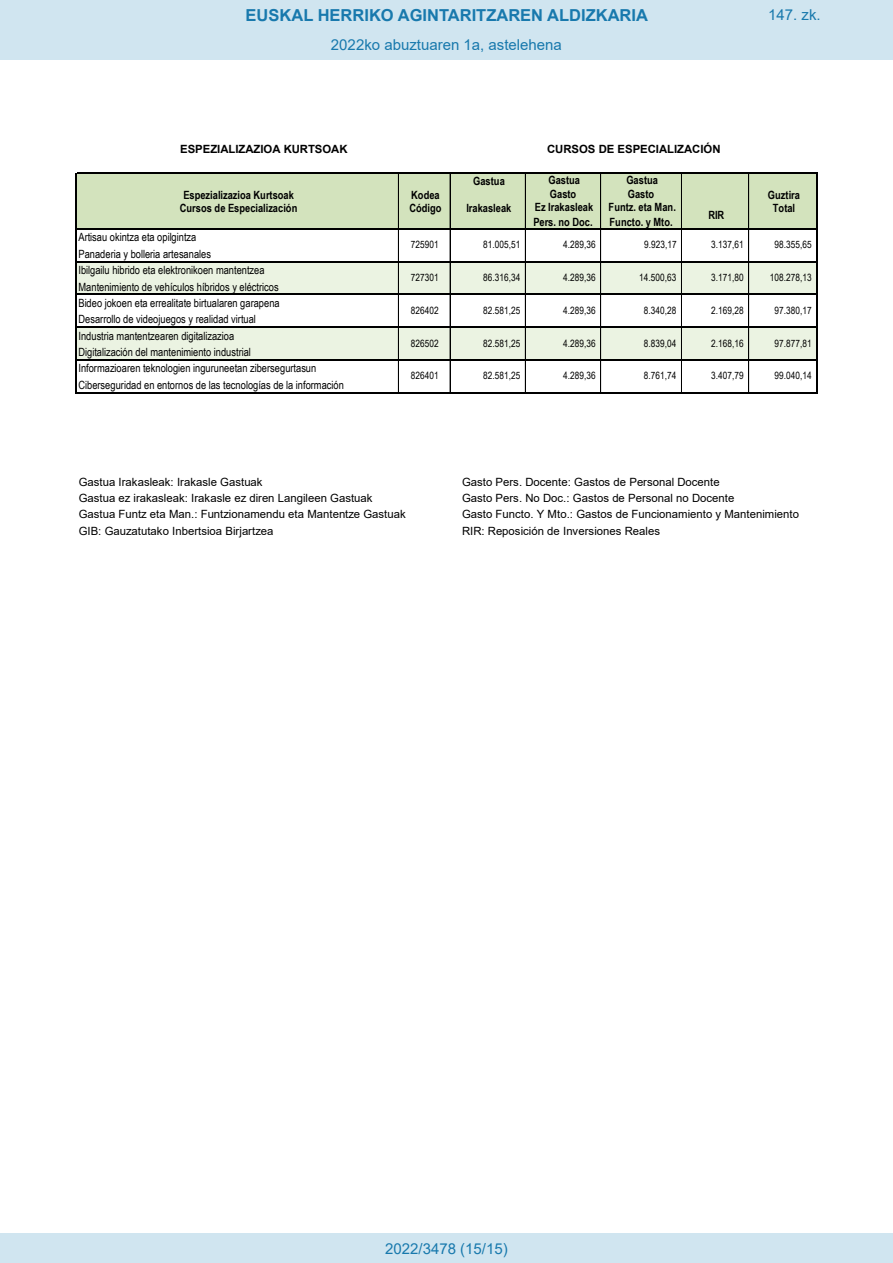
<style>
.page{position:relative;width:893px;height:1263px;background:#fff}
.page>*{position:absolute;margin:0;border:0;box-sizing:border-box;transform-origin:0 0}
.t1{font:700 16.5px "Arial";color:#1879ad}
.Paginacion_Centro{font:15px "Arial";color:#1879ad}
.t2{font:11.4px/16.4px "Arial Narrow";letter-spacing:.005em;color:#000}
.t3{font:11.4px/16.4px "Arial";color:#000}
.t4{font:700 11.4px/14.2px "Arial Narrow";letter-spacing:.005em;color:#000}
.t5{font:700 11.4px "Arial";letter-spacing:-.01em;color:#000}
.t6{font:10.05px "Arial Narrow";letter-spacing:.005em;color:#000}
</style>
<div class="page">
<div style="left:77px;top:173px;width:740px;height:56px;background:#d3e3bd"></div>
<div style="left:77px;top:262px;width:740px;height:33px;background:#ebf3e2"></div>
<div style="left:77px;top:327px;width:740px;height:33px;background:#ebf3e2"></div>
<hr style="left:398px;top:174px;width:1px;height:54px;background:#000">
<hr style="left:450px;top:174px;width:1px;height:54px;background:#000">
<hr style="left:525px;top:174px;width:1px;height:54px;background:#000">
<hr style="left:600px;top:174px;width:1px;height:54px;background:#000">
<hr style="left:681px;top:174px;width:1px;height:54px;background:#000">
<hr style="left:748px;top:174px;width:1px;height:54px;background:#000">
<hr style="left:398px;top:229px;width:1px;height:32px;background:#000">
<hr style="left:450px;top:229px;width:1px;height:32px;background:#000">
<hr style="left:525px;top:229px;width:1px;height:32px;background:#000">
<hr style="left:600px;top:229px;width:1px;height:32px;background:#000">
<hr style="left:681px;top:229px;width:1px;height:32px;background:#000">
<hr style="left:748px;top:229px;width:1px;height:32px;background:#000">
<hr style="left:398px;top:262px;width:1px;height:32px;background:#000">
<hr style="left:450px;top:262px;width:1px;height:32px;background:#000">
<hr style="left:525px;top:262px;width:1px;height:32px;background:#000">
<hr style="left:600px;top:262px;width:1px;height:32px;background:#000">
<hr style="left:681px;top:262px;width:1px;height:32px;background:#000">
<hr style="left:748px;top:262px;width:1px;height:32px;background:#000">
<hr style="left:398px;top:295px;width:1px;height:32px;background:#000">
<hr style="left:450px;top:295px;width:1px;height:32px;background:#000">
<hr style="left:525px;top:295px;width:1px;height:32px;background:#000">
<hr style="left:600px;top:295px;width:1px;height:32px;background:#000">
<hr style="left:681px;top:295px;width:1px;height:32px;background:#000">
<hr style="left:748px;top:295px;width:1px;height:32px;background:#000">
<hr style="left:398px;top:328px;width:1px;height:31px;background:#000">
<hr style="left:450px;top:328px;width:1px;height:31px;background:#000">
<hr style="left:525px;top:328px;width:1px;height:31px;background:#000">
<hr style="left:600px;top:328px;width:1px;height:31px;background:#000">
<hr style="left:681px;top:328px;width:1px;height:31px;background:#000">
<hr style="left:748px;top:328px;width:1px;height:31px;background:#000">
<hr style="left:76px;top:173px;width:1px;height:220px;background:#000">
<hr style="left:398px;top:360px;width:1px;height:32px;background:#000">
<hr style="left:450px;top:360px;width:1px;height:32px;background:#000">
<hr style="left:525px;top:360px;width:1px;height:32px;background:#000">
<hr style="left:600px;top:360px;width:1px;height:32px;background:#000">
<hr style="left:681px;top:360px;width:1px;height:32px;background:#000">
<hr style="left:748px;top:360px;width:1px;height:32px;background:#000">
<hr style="left:816px;top:174px;width:1px;height:219px;background:#000">
<hr style="left:77px;top:173px;width:740px;height:1px;background:#000">
<hr style="left:77px;top:228px;width:740px;height:1px;background:#000">
<hr style="left:77px;top:261px;width:740px;height:1px;background:#000">
<hr style="left:77px;top:294px;width:740px;height:1px;background:#000">
<hr style="left:77px;top:327px;width:740px;height:1px;background:#000">
<hr style="left:77px;top:359px;width:740px;height:1px;background:#000">
<hr style="left:77px;top:392px;width:740px;height:1px;background:#000">
<div style="left:0;top:0;width:893px;height:60px;background:#d0e5f0"></div>
<div style="left:0;top:1233px;width:893px;height:30px;background:#d0e5f0"></div>
<h1 class="t1" style="left:246px;top:3px;width:404px">EUSKAL HERRIKO AGINTARITZAREN ALDIZKARIA</h1>
<h2 class="Paginacion_Centro" style="left:768px;top:5px;width:54px">147. zk.</h2>
<h2 class="Paginacion_Centro" style="left:331px;top:35px;width:232px">2022ko abuztuaren 1a, astelehena</h2>
<p class="t5" style="left:180px;top:141px;width:169px">ESPEZIALIZAZIOA KURTSOAK</p>
<p class="t5" style="left:547px;top:141px;width:175px">CURSOS DE ESPECIALIZACIÓN</p>
<p class="t4" style="left:548px;top:172px;width:33px">Gastua<br>Gasto</p>
<p class="t4" style="left:626px;top:172px;width:33px">Gastua<br>Gasto</p>
<p class="t4" style="left:708px;top:207px;width:17px">RIR</p>
<p class="t4" style="left:473px;top:173px;width:33px">Gastua</p>
<p class="t4" style="left:183px;top:187px;width:112px">Espezializazioa Kurtsoak</p>
<p class="t4" style="left:411px;top:187px;width:30px">Kodea</p>
<p class="t4" style="left:768px;top:187px;width:34px">Guztira</p>
<p class="t4" style="left:180px;top:201px;width:119px">Cursos de Especialización</p>
<p class="t4" style="left:409px;top:201px;width:34px">Código</p>
<p class="t4" style="left:466px;top:201px;width:47px">Irakasleak</p>
<p class="t4" style="left:773px;top:201px;width:24px">Total</p>
<p class="t2" style="left:79px;top:229px;width:267px">Artisau okintza eta opilgintza<br>Panaderia y bolleria artesanales<br>Ibilgailu hibrido eta elektronikoen mantentzea<br>Mantenimiento de vehículos híbridos y eléctricos<br>Bideo jokoen eta errealitate birtualaren garapena<br>Desarrollo de videojuegos y realidad virtual<br>Industria mantentzearen digitalizazioa<br>Digitalización del mantenimiento industrial<br>Informazioaren teknologien inguruneetan zibersegurtasun Ciberseguridad en entornos de las tecnologías de la información</p>
<p class="t4" style="left:533px;top:200px;width:61px">Ez Irakasleak<br>Pers. no Doc.</p>
<p class="t4" style="left:609px;top:200px;width:69px">Funtz. eta Man.<br>Functo. y Mto.</p>
<p class="t6" style="left:411px;top:237px;width:29px">725901</p>
<p class="t6" style="left:483px;top:237px;width:39px">81.005,51</p>
<p class="t6" style="left:563px;top:237px;width:34px">4.289,36</p>
<p class="t6" style="left:644px;top:237px;width:34px">9.923,17</p>
<p class="t6" style="left:711px;top:237px;width:34px">3.137,61</p>
<p class="t6" style="left:774px;top:237px;width:39px">98.355,65</p>
<p class="t6" style="left:411px;top:270px;width:29px">727301</p>
<p class="t6" style="left:411px;top:303px;width:29px">826402</p>
<p class="t6" style="left:411px;top:336px;width:29px">826502</p>
<p class="t6" style="left:411px;top:368px;width:29px">826401</p>
<p class="t6" style="left:483px;top:270px;width:39px">86.316,34</p>
<p class="t6" style="left:563px;top:270px;width:34px">4.289,36</p>
<p class="t6" style="left:639px;top:270px;width:39px">14.500,63</p>
<p class="t6" style="left:711px;top:270px;width:34px">3.171,80</p>
<p class="t6" style="left:770px;top:270px;width:43px">108.278,13</p>
<p class="t6" style="left:563px;top:303px;width:34px">4.289,36</p>
<p class="t6" style="left:644px;top:303px;width:34px">8.340,28</p>
<p class="t6" style="left:711px;top:303px;width:34px">2.169,28</p>
<p class="t6" style="left:774px;top:303px;width:39px">97.380,17</p>
<p class="t6" style="left:483px;top:303px;width:39px">82.581,25</p>
<p class="t6" style="left:483px;top:336px;width:39px">82.581,25</p>
<p class="t6" style="left:563px;top:336px;width:34px">4.289,36</p>
<p class="t6" style="left:644px;top:336px;width:34px">8.839,04</p>
<p class="t6" style="left:711px;top:336px;width:34px">2.168,16</p>
<p class="t6" style="left:774px;top:336px;width:39px">97.877,81</p>
<p class="t6" style="left:483px;top:368px;width:39px">82.581,25</p>
<p class="t6" style="left:563px;top:368px;width:34px">4.289,36</p>
<p class="t6" style="left:644px;top:368px;width:34px">8.761,74</p>
<p class="t6" style="left:711px;top:368px;width:34px">3.407,79</p>
<p class="t6" style="left:774px;top:368px;width:39px">99.040,14</p>
<p class="t3" style="left:79px;top:473px;width:295px">Gastua Irakasleak: Irakasle Gastuak<br>Gastua ez irakasleak: Irakasle ez diren Langileen Gastuak</p>
<p class="t3" style="left:79px;top:523px;width:196px">GIB: Gauzatutako Inbertsioa Birjartzea</p>
<p class="t3" style="left:462px;top:473px;width:274px">Gasto Pers. Docente: Gastos de Personal Docente<br>Gasto Pers. No Doc.: Gastos de Personal no Docente</p>
<p class="t3" style="left:462px;top:523px;width:199px">RIR: Reposición de Inversiones Reales</p>
<p class="t3" style="left:79px;top:506px;width:329px">Gastua Funtz eta Man.: Funtzionamendu eta Mantentze Gastuak</p>
<p class="t3" style="left:462px;top:506px;width:339px">Gasto Functo. Y Mto.: Gastos de Funcionamiento y Mantenimiento</p>
<p class="Paginacion_Centro" style="left:385px;top:1238px;width:124px">2022/3478 (15/15)</p>
</div>
